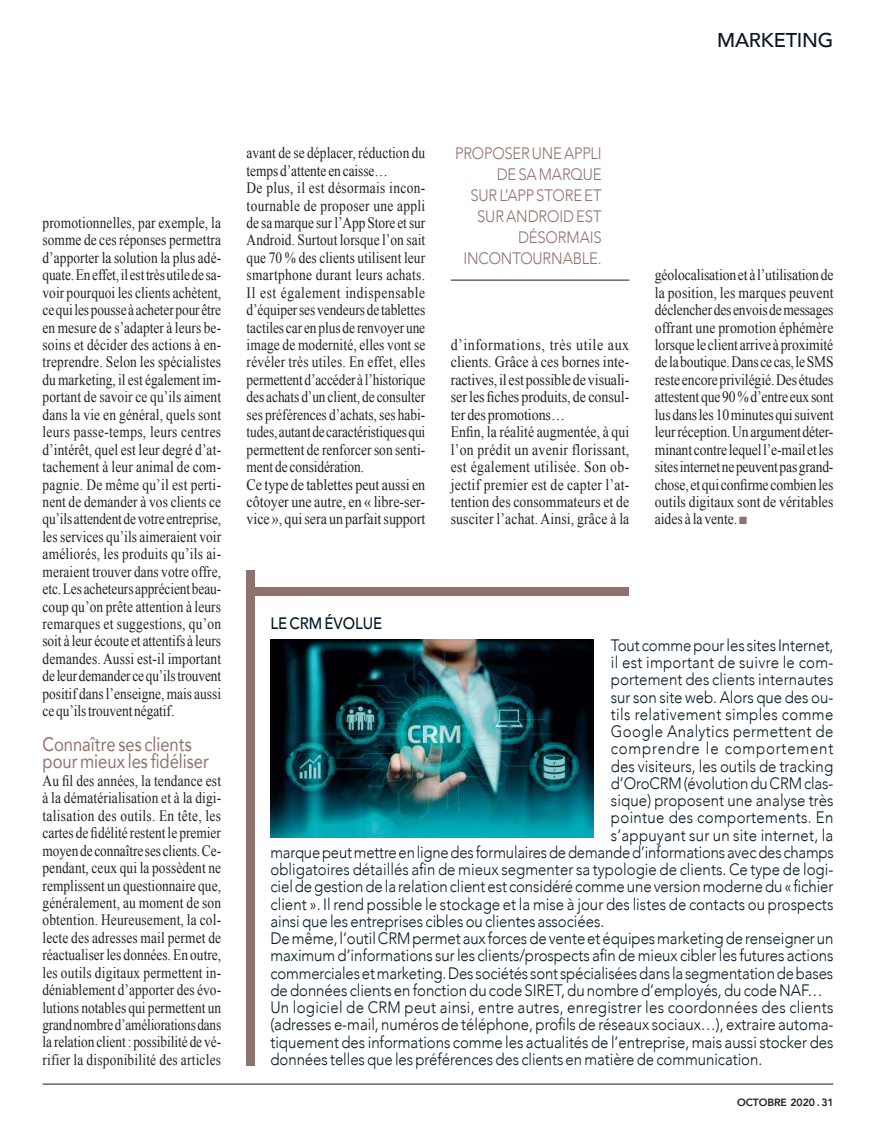
<style>
.page{position:relative;width:876px;height:1127px;background:#fff}
.page>*{position:absolute;margin:0;border:0;box-sizing:border-box;transform-origin:0 0}
.t1{font:500 19.95px "Avenir";letter-spacing:-.01em;color:#071822}
.t2{font:19.5px/17.4px "Avenir";color:#8e726e;scale:.85 1}
.t3{font:300 16.5px "Avenir";letter-spacing:-.005em;color:#071822;scale:.91 1}
.t4{font:300 16.5px "Avenir";letter-spacing:-.005em;color:#071822;scale:.9 1}
.t5{font:300 16.5px "Avenir";letter-spacing:.015em;color:#071822;scale:.91 1}
.t6{font:300 16.5px "Avenir";letter-spacing:.02em;color:#071822;scale:.91 1}
.t7{font:300 16.5px/21px "Avenir";letter-spacing:-.01em;color:#8e726e;text-align:right;scale:.9 1}
.t8{font:300 16.5px "Avenir";letter-spacing:.025em;color:#071822;scale:.91 1}
.t9{font:300 16.5px "Avenir";letter-spacing:.055em;color:#071822;scale:.91 1}
.t10{font:500 16.5px "Avenir";letter-spacing:-.005em;color:#071822;scale:.9 1}
.t11{font:15.75px/17.4px "Times New Roman";letter-spacing:.005em;color:#231f20;text-align:justify;scale:.85 1}
.t12{font:15.75px/17.4px "Times New Roman";letter-spacing:.005em;color:#231f20;text-align:justify;scale:.87 1}
.t13{font:15.75px/17.4px "Times New Roman";letter-spacing:.005em;color:#231f20;scale:.89 1}
.t14{font:800 10.5px "Avenir";letter-spacing:-.01em;color:#231f20}
.s1{color:#8e726e}
</style>
<div class="page">
<div style="left:247px;top:587px;width:382px;height:9px;background:#8e726e"></div>
<div style="left:247px;top:570px;width:8px;height:495px;background:#8e726e"></div>
<img style="left:270px;top:639px;width:324px;height:199px">
<hr style="left:43px;top:1084px;width:790px;height:1px;background:#231f20">
<hr style="left:451px;top:280px;width:178px;height:1px;background:#231f20">
<p class="t1" style="left:717px;top:23px;width:118px">MARKETING</p>
<p class="t11" style="left:43px;top:214px;width:212px">promotionnelles, par exemple, la somme de ces réponses permettra d’apporter la solution la plus adé&shy;quate. En effet, il est très utile de sa&shy;voir pourquoi les clients achètent, ce qui les pousse à acheter pour être en mesure de s’adapter à leurs be&shy;soins et décider des actions à en&shy;treprendre. Selon les spécialistes du marketing, il est également im&shy;portant de savoir ce qu’ils aiment dans la vie en général, quels sont leurs passe-temps, leurs centres d’intérêt, quel est leur degré d’at&shy;tachement à leur animal de com&shy;pagnie. De même qu’il est perti&shy;nent de demander à vos clients ce qu’ils attendent de votre entreprise, les services qu’ils aimeraient voir améliorés, les produits qu’ils ai&shy;meraient trouver dans votre offre, etc. Les acheteurs apprécient beau&shy;coup qu’on prête attention à leurs remarques et suggestions, qu’on soit à leur écoute et attentifs à leurs demandes. Aussi est-il important de leur demander ce qu’ils trouvent positif dans l’enseigne, mais aussi ce qu’ils trouvent négatif.</p>
<p class="t2" style="left:43px;top:735px;width:197px">Connaître ses clients pour mieux les fidéliser</p>
<p class="t11" style="left:43px;top:772px;width:212px">Au fil des années, la tendance est à la dématérialisation et à la digi&shy;talisation des outils. En tête, les cartes de fidélité restent le premier moyen de connaître ses clients. Ce&shy;pendant, ceux qui la possèdent ne remplissent un questionnaire que, généralement, au moment de son obtention. Heureusement, la col&shy;lecte des adresses mail permet de réactualiser les données. En outre, les outils digitaux permettent in&shy;déniablement d’apporter des évo&shy;lutions notables qui permettent un grand nombre d’améliorations dans la relation client : possibilité de vé&shy;rifier la disponibilité des articles</p>
<p class="t11" style="left:247px;top:144px;width:212px;text-align:left">avant de se déplacer, réduction du temps d’attente en caisse…<br>De plus, il est désormais incon&shy;tournable de proposer une appli de sa marque sur l’App Store et sur Android. Surtout lorsque l’on sait que 70 % des clients utilisent leur smartphone durant leurs achats.<br>Il est également indispensable d’équiper ses vendeurs de tablettes tactiles car en plus de renvoyer une image de modernité, elles vont se révéler très utiles. En effet, elles permettent d’accéder à l’historique des achats d’un client, de consulter ses préférences d’achats, ses habi&shy;tudes, autant de caractéristiques qui permettent de renforcer son senti&shy;ment de considération.<br>Ce type de tablettes peut aussi en côtoyer une autre, en « libre-ser&shy;vice », qui sera un parfait support</p>
<p class="t7" style="left:455px;top:143px;width:164px">PROPOSER UNE APPLI<br>DE SA MARQUE<br>SUR L’APP STORE ET<br>SUR ANDROID EST<br>DÉSORMAIS<br>INCONTOURNABLE.</p>
<p class="t13" style="left:451px;top:336px;width:202px">d’informations, très utile aux clients. Grâce à ces bornes inte&shy;ractives, il est possible de visuali&shy;ser les fiches produits, de consul&shy;ter des promotions…<br>Enfin, la réalité augmentée, à qui l’on prédit un avenir florissant, est également utilisée. Son ob&shy;jectif premier est de capter l’at&shy;tention des consommateurs et de susciter l’achat. Ainsi, grâce à la</p>
<p class="t12" style="left:655px;top:266px;width:207px">géolocalisation et à l’utilisation de la position, les marques peuvent déclencher des envois de messages offrant une promotion éphémère lorsque le client arrive à proximité de la boutique. Dans ce cas, le SMS reste encore privilégié. Des études attestent que 90% d’entre eux sont lus dans les 10minutes qui suivent leur réception. Un argument déter&shy;minant contre lequel l’e-mail et les sites internet ne peuvent pas grand&shy;chose, et qui confirme combien les outils digitaux sont de véritables aides à la vente. <span class="s1">■</span></p>
<p class="t10" style="left:270px;top:609px;width:126px">LE CRM ÉVOLUE</p>
<p class="t3" style="left:611px;top:635px;width:246px">Tout comme pour les sites Internet,</p>
<p class="t6" style="left:611px;top:653px;width:246px">il est important de suivre le com-</p>
<p class="t3" style="left:611px;top:670px;width:246px">portement des clients internautes</p>
<p class="t3" style="left:611px;top:687px;width:246px">sur son site web. Alors que des ou-</p>
<p class="t8" style="left:611px;top:704px;width:246px">tils relativement simples comme</p>
<p class="t6" style="left:611px;top:721px;width:246px">Google Analytics permettent de</p>
<p class="t9" style="left:611px;top:739px;width:246px">comprendre le comportement</p>
<p class="t3" style="left:611px;top:756px;width:246px">des visiteurs, les outils de tracking</p>
<p class="t3" style="left:611px;top:773px;width:246px">d’OroCRM (évolution du CRM clas-</p>
<p class="t3" style="left:611px;top:791px;width:246px">sique) proposent une analyse très</p>
<p class="t6" style="left:611px;top:808px;width:246px">pointue des comportements. En</p>
<p class="t5" style="left:611px;top:825px;width:246px">s’appuyant sur un site internet, la</p>
<p class="t4" style="left:270px;top:842px;width:627px">marque peut mettre en ligne des formulaires de demande d’informations avec des champs</p>
<p class="t3" style="left:270px;top:860px;width:620px">obligatoires détaillés afin de mieux segmenter sa typologie de clients. Ce type de logi-</p>
<p class="t3" style="left:270px;top:877px;width:620px">ciel de gestion de la relation client est considéré comme une version moderne du «fichier</p>
<p class="t3" style="left:270px;top:894px;width:620px">client ». Il rend possible le stockage et la mise à jour des listes de contacts ou prospects</p>
<p class="t3" style="left:270px;top:911px;width:368px">ainsi que les entreprises cibles ou clientes associées.</p>
<p class="t3" style="left:270px;top:929px;width:620px">De même, l’outil CRM permet aux forces de vente et équipes marketing de renseigner un</p>
<p class="t3" style="left:270px;top:946px;width:620px">maximum d’informations sur les clients/prospects afin de mieux cibler les futures actions</p>
<p class="t4" style="left:270px;top:963px;width:627px">commerciales et marketing. Des sociétés sont spécialisées dans la segmentation de bases</p>
<p class="t3" style="left:270px;top:980px;width:608px">de données clients en fonction du code SIRET, du nombre d’employés, du code NAF…</p>
<p class="t5" style="left:270px;top:997px;width:620px">Un logiciel de CRM peut ainsi, entre autres, enregistrer les coordonnées des clients</p>
<p class="t3" style="left:270px;top:1015px;width:620px">(adresses e-mail, numéros de téléphone, profils de réseaux sociaux…), extraire automa-</p>
<p class="t3" style="left:270px;top:1032px;width:620px">tiquement des informations comme les actualités de l’entreprise, mais aussi stocker des</p>
<p class="t3" style="left:270px;top:1049px;width:542px">données telles que les préférences des clients en matière de communication.</p>
<p class="t14" style="left:737px;top:1094px;width:98px">OCTOBRE 2020 . 31</p>
</div>
